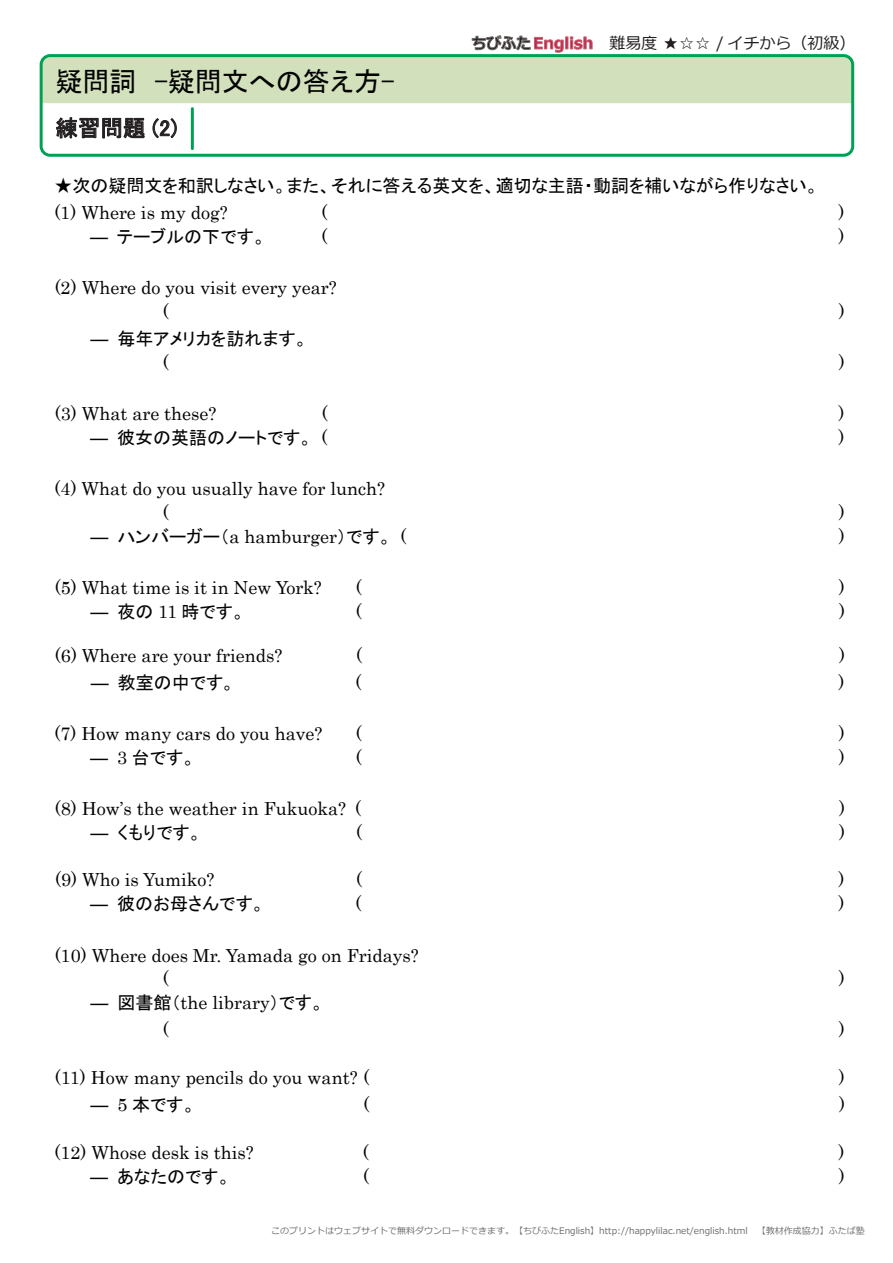
<style>
.page{position:relative;width:893px;height:1263px;background:#fff}
.page>*{position:absolute;margin:0;border:0;box-sizing:border-box;transform-origin:0 0}
.t1{font:27px "MS P Gothic";color:#030303}
.t2{font:22.5px "MS P Gothic";color:#231f20}
.t3{font:18px/23.7px "Century";color:#030303}
.t4{font:18px "MS P Gothic";color:#030303}
.t5{font:16.05px "Meiryo";color:#231f20}
.t6{font:9px "Meiryo";color:#6c6d70}
.s1{font-family:"Century"}
.s2{font-family:"MS P Gothic"}
</style>
<div class="page">
<div style="left:41px;top:56px;width:812px;height:99px;background:#d2e1bb;border-radius:9px"></div>
<div style="left:40px;top:54px;width:814px;height:103px;border:3px solid #00a055;border-radius:9px"></div>
<svg style="left:41px;top:103px;width:812px;height:52px;background:#f1f6f4"></svg>
<hr style="left:191px;top:109px;width:3px;height:40px;background:#00a055">
<svg style="left:472px;top:35px;width:120px;height:17px"></svg>
<h1 class="t1" style="left:55px;top:67px;width:341px">疑問詞　-疑問文への答え方-</h1>
<p class="t2" style="left:55px;top:117px;width:123px">練習問題 (2)</p>
<p class="t5" style="left:609px;top:32px;width:248px">難易度 ★☆☆ / イチから（初級）</p>
<p class="t4" style="left:54px;top:177px;width:766px">★次の疑問文を和訳しなさい。また、それに答える英文を、適切な主語・動詞を補いながら作りなさい。</p>
<p class="t3" style="left:54px;top:199px;width:175px">(1) Where is my dog?</p>
<p class="t3" style="left:321px;top:199px;width:7px">(</p>
<p class="t3" style="left:838px;top:199px;width:7px">)</p>
<p class="t4" style="left:90px;top:228px;width:177px">― テーブルの下です。</p>
<p class="t3" style="left:321px;top:223px;width:7px">(</p>
<p class="t3" style="left:839px;top:223px;width:7px">)</p>
<p class="t3" style="left:163px;top:274px;width:176px;text-indent:-108px">(2) Where do you visit every year? (</p>
<p class="t3" style="left:839px;top:298px;width:7px">)</p>
<p class="t4" style="left:90px;top:330px;width:219px">― 毎年アメリカを訪れます。</p>
<p class="t3" style="left:163px;top:349px;width:7px">(</p>
<p class="t3" style="left:839px;top:349px;width:7px">)</p>
<p class="t3" style="left:55px;top:400px;width:163px">(3) What are these?</p>
<p class="t3" style="left:322px;top:400px;width:7px">(</p>
<p class="t3" style="left:838px;top:400px;width:7px">)</p>
<p class="t4" style="left:90px;top:429px;width:239px">― 彼女の英語のノートです。 <span class="s1">(</span></p>
<p class="t3" style="left:838px;top:424px;width:7px">)</p>
<p class="t3" style="left:163px;top:475px;width:224px;text-indent:-108px">(4) What do you usually have for lunch? (</p>
<p class="t3" style="left:839px;top:499px;width:7px">)</p>
<p class="t4" style="left:90px;top:528px;width:318px">― ハンバーガー（<span class="s1">a hamburger</span>）です。 <span class="s1">(</span></p>
<p class="t3" style="left:839px;top:523px;width:7px">)</p>
<p class="t3" style="left:55px;top:574px;width:269px">(5) What time is it in New York?</p>
<p class="t3" style="left:356px;top:574px;width:7px">(</p>
<p class="t3" style="left:839px;top:574px;width:7px">)</p>
<p class="t4" style="left:91px;top:603px;width:156px">― 夜の <span class="s1">11</span> 時です。</p>
<p class="t3" style="left:356px;top:598px;width:7px">(</p>
<p class="t3" style="left:839px;top:598px;width:7px">)</p>
<p class="t3" style="left:55px;top:642px;width:229px">(6) Where are your friends?</p>
<p class="t3" style="left:356px;top:642px;width:7px">(</p>
<p class="t3" style="left:839px;top:642px;width:7px">)</p>
<p class="t4" style="left:91px;top:673px;width:146px">― 教室の中です。</p>
<p class="t3" style="left:355px;top:669px;width:7px">(</p>
<p class="t3" style="left:838px;top:669px;width:7px">)</p>
<p class="t3" style="left:55px;top:720px;width:269px">(7) How many cars do you have?</p>
<p class="t3" style="left:356px;top:720px;width:7px">(</p>
<p class="t3" style="left:839px;top:720px;width:7px">)</p>
<p class="t4" style="left:90px;top:748px;width:107px">― <span class="s1">3</span> 台です。</p>
<p class="t3" style="left:356px;top:744px;width:7px">(</p>
<p class="t3" style="left:839px;top:744px;width:7px">)</p>
<p class="t3" style="left:55px;top:795px;width:308px">(8) How’s the weather in Fukuoka? (</p>
<p class="t3" style="left:839px;top:795px;width:7px">)</p>
<p class="t4" style="left:91px;top:823px;width:113px">― くもりです。</p>
<p class="t3" style="left:356px;top:819px;width:7px">(</p>
<p class="t3" style="left:839px;top:819px;width:7px">)</p>
<p class="t3" style="left:55px;top:866px;width:161px">(9) Who is Yumiko?</p>
<p class="t3" style="left:356px;top:866px;width:7px">(</p>
<p class="t3" style="left:838px;top:866px;width:7px">)</p>
<p class="t4" style="left:90px;top:895px;width:176px">― 彼のお母さんです。</p>
<p class="t3" style="left:355px;top:890px;width:7px">(</p>
<p class="t3" style="left:839px;top:890px;width:7px">)</p>
<p class="t3" style="left:163px;top:942px;width:258px;text-indent:-108px">(10) Where does Mr. Yamada go on Fridays? (</p>
<p class="t3" style="left:839px;top:965px;width:7px">)</p>
<p class="t3" style="left:163px;top:988px;width:163px;line-height:27px;text-indent:-72px"><span class="s2">― 図書館（</span>the library<span class="s2">）です。</span>(</p>
<p class="t3" style="left:839px;top:1016px;width:7px">)</p>
<p class="t3" style="left:55px;top:1064px;width:316px">(11) How many pencils do you want? (</p>
<p class="t3" style="left:839px;top:1064px;width:7px">)</p>
<p class="t4" style="left:91px;top:1096px;width:107px">― <span class="s1">5</span> 本です。</p>
<p class="t3" style="left:363px;top:1091px;width:7px">(</p>
<p class="t3" style="left:839px;top:1091px;width:7px">)</p>
<p class="t3" style="left:54px;top:1139px;width:201px">(12) Whose desk is this?</p>
<p class="t3" style="left:363px;top:1139px;width:7px">(</p>
<p class="t3" style="left:838px;top:1139px;width:7px">)</p>
<p class="t4" style="left:90px;top:1168px;width:142px">― あなたのです。</p>
<p class="t3" style="left:363px;top:1163px;width:7px">(</p>
<p class="t3" style="left:839px;top:1163px;width:7px">)</p>
<p class="t6" style="left:271px;top:1224px;width:595px">このプリントはウェブサイトで無料ダウンロードできます。【ちびふたEnglish】http://happylilac.net/english.html　【教材作成協力】ふたば塾</p>
</div>
